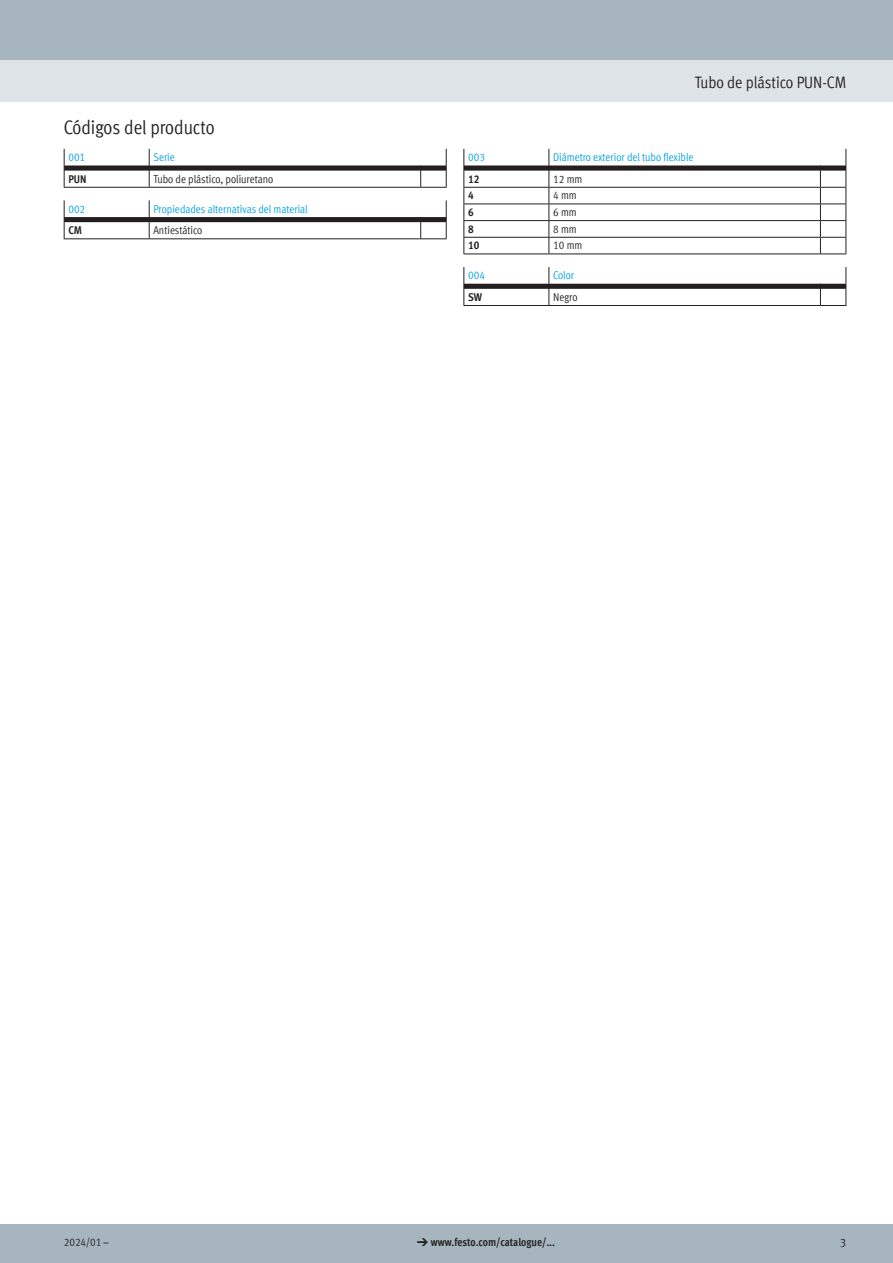
<style>
.page{position:relative;width:893px;height:1263px;background:#fff}
.page>*{position:absolute;margin:0;border:0;box-sizing:border-box;transform-origin:0 0}
.t1{font:condensed 19.5px "Festo";color:#231f20}
.t2{font:condensed 16.5px "Festo";letter-spacing:-.005em;color:#231f20}
.t3{font:condensed 12.75px "Festo";color:#231f20}
.FES_tab_head_2{font:condensed 11.25px "Festo";color:#00a1e3}
.FES_tab_regular{font:condensed 11.25px "Festo";color:#231f20}
.FES_type_code{font:700 condensed 11.25px "Festo";color:#231f20}
.s1{font-family:"Meto Pict 182";font-weight:400;font-stretch:normal}
</style>
<div class="page">
<div style="left:0;top:1225px;width:893px;height:38px;background:#a7b6be"></div>
<div style="left:0;top:60px;width:893px;height:42px;background:#dfe4e8"></div>
<div style="left:0;top:0;width:893px;height:60px;background:#a7b6be"></div>
<svg style="left:64px;top:149px;width:383px;height:39px"></svg>
<svg style="left:64px;top:200px;width:383px;height:39px"></svg>
<svg style="left:463px;top:149px;width:384px;height:106px"></svg>
<svg style="left:463px;top:267px;width:384px;height:39px"></svg>
<h1 class="t1" style="left:64px;top:113px;width:152px">Códigos del producto</h1>
<p class="FES_tab_head_2" style="left:68px;top:149px;width:18px">001</p>
<p class="FES_tab_head_2" style="left:153px;top:149px;width:23px">Serie</p>
<p class="FES_type_code" style="left:68px;top:170px;width:20px">PUN</p>
<p class="FES_tab_regular" style="left:153px;top:170px;width:121px">Tubo de plástico, poliuretano</p>
<p class="FES_tab_head_2" style="left:68px;top:201px;width:18px">002</p>
<p class="FES_tab_head_2" style="left:153px;top:201px;width:156px">Propiedades alternativas del material</p>
<p class="FES_type_code" style="left:68px;top:222px;width:15px">CM</p>
<p class="FES_tab_regular" style="left:153px;top:222px;width:50px">Antiestático</p>
<h2 class="t2" style="left:695px;top:71px;width:153px">Tubo de plástico PUN-CM</h2>
<p class="FES_tab_head_2" style="left:468px;top:149px;width:18px">003</p>
<p class="FES_tab_head_2" style="left:553px;top:149px;width:142px">Diámetro exterior del tubo flexible</p>
<p class="FES_type_code" style="left:468px;top:170px;width:13px">12</p>
<p class="FES_tab_regular" style="left:553px;top:170px;width:31px">12 mm</p>
<p class="FES_type_code" style="left:468px;top:187px;width:7px">4</p>
<p class="FES_tab_regular" style="left:553px;top:187px;width:25px">4 mm</p>
<p class="FES_type_code" style="left:468px;top:203px;width:7px">6</p>
<p class="FES_tab_regular" style="left:553px;top:204px;width:25px">6 mm</p>
<p class="FES_type_code" style="left:468px;top:220px;width:7px">8</p>
<p class="FES_tab_regular" style="left:553px;top:220px;width:25px">8 mm</p>
<p class="FES_type_code" style="left:468px;top:237px;width:13px">10</p>
<p class="FES_tab_regular" style="left:553px;top:237px;width:31px">10 mm</p>
<p class="FES_tab_head_2" style="left:468px;top:267px;width:18px">004</p>
<p class="FES_tab_head_2" style="left:553px;top:267px;width:23px">Color</p>
<p class="FES_type_code" style="left:468px;top:288px;width:15px">SW</p>
<p class="FES_tab_regular" style="left:553px;top:289px;width:26px">Negro</p>
<p class="FES_tab_regular" style="left:64px;top:1234px;width:46px">2024/01 –</p>
<p class="FES_type_code" style="left:417px;top:1234px;width:140px"><span class="s1">d</span> www.festo.com/catalogue/...</p>
<p class="t3" style="left:840px;top:1233px;width:8px">3</p>
</div>
